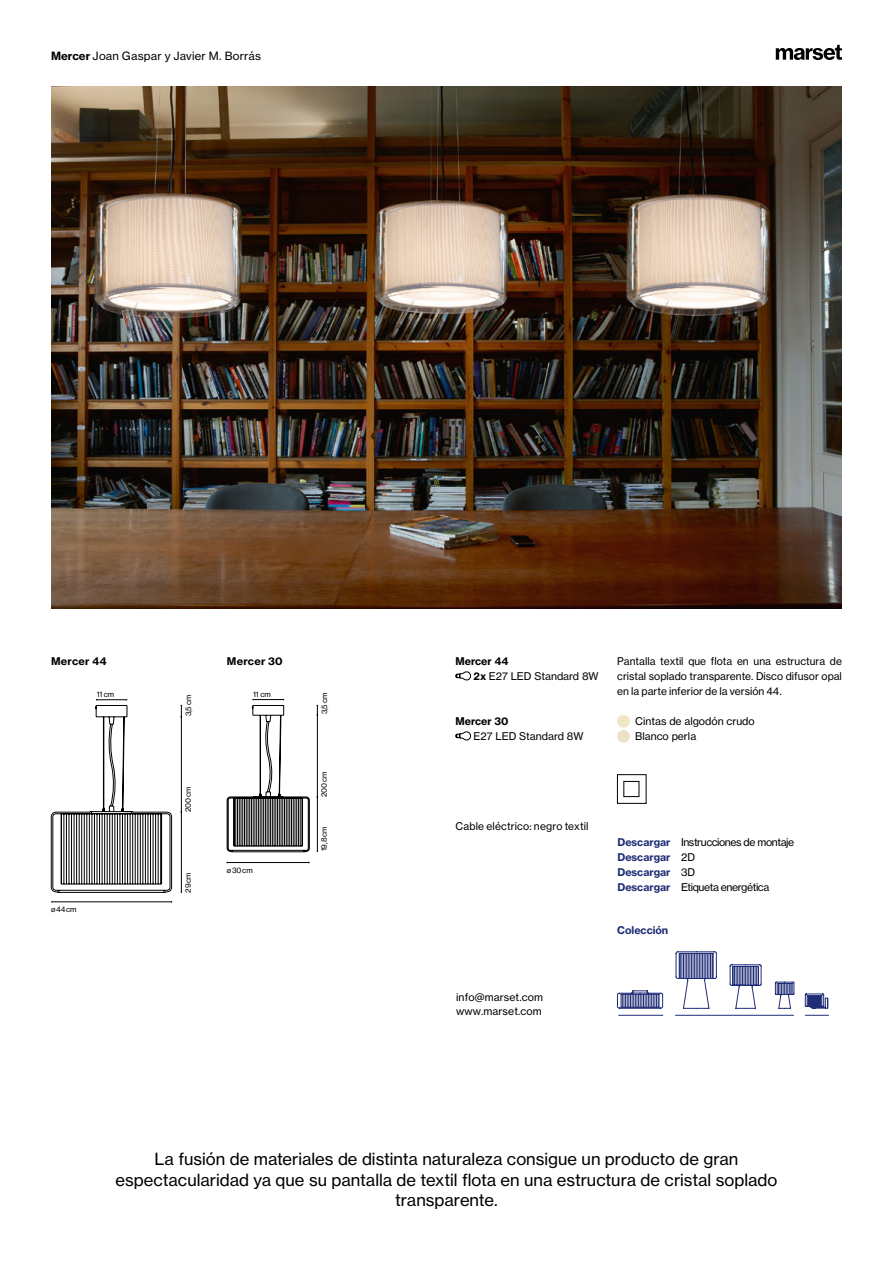
<style>
.page{position:relative;width:893px;height:1263px;background:#fff}
.page>*{position:absolute;margin:0;border:0;box-sizing:border-box;transform-origin:0 0}
.t1{font:16.5px/20.2px "N Haas Grotesk TX Pro 55 Rg";color:#000;text-align:center}
.t2{font:11.25px "N Haas Grotesk TX Pro 55 Rg";letter-spacing:.015em;color:#000}
.t3{font:10.5px/15px "N Haas Grotesk TX Pro 55 Rg";color:#000}
.t4{font:10.5px "N Haas Grotesk TX Pro 55 Rg";letter-spacing:-.04em;color:#000}
.t5{font:10.5px "N Haas Grotesk TX Pro 75 Bd";letter-spacing:.01em;color:#000}
.t6{font:10.5px/15px "N Haas Grotesk TX Pro 75 Bd";color:#202d76}
.t7{font:7.5px "N Haas Grotesk TX Pro 55 Rg";letter-spacing:-.01em;color:#000}
.s1{font-family:"N Haas Grotesk TX Pro 75 Bd"}
.s2{font-family:"N Haas Grotesk TX Pro 75 Bd";color:#202d76}
.s3{font-family:"N Haas Grotesk TX Pro 55 Rg";color:#000}
</style>
<div class="page">
<div style="left:618px;top:715px;width:11px;height:12px;background:#f1e6c3;border-radius:50%"></div>
<div style="left:617px;top:715px;width:13px;height:12px;border:1px solid #f1e6c3;border-radius:50%"></div>
<div style="left:618px;top:730px;width:11px;height:12px;background:#ede2c9;border-radius:50%"></div>
<div style="left:617px;top:730px;width:13px;height:12px;border:1px solid #ede2c9;border-radius:50%"></div>
<svg style="left:776px;top:45px;width:66px;height:15px"></svg>
<div style="left:617px;top:774px;width:29px;height:30px;border:1px solid #000"></div>
<div style="left:623px;top:781px;width:16px;height:16px;border:1px solid #000"></div>
<svg style="left:455px;top:671px;width:16px;height:9px"></svg>
<svg style="left:455px;top:731px;width:16px;height:9px"></svg>
<img style="left:51px;top:86px;width:791px;height:522px">
<hr style="left:317px;top:797px;width:1px;height:54px;background:#000">
<hr style="left:227px;top:862px;width:82px;height:1px;background:#000">
<hr style="left:52px;top:901px;width:120px;height:1px;background:#000">
<hr style="left:181px;top:812px;width:1px;height:80px;background:#000">
<svg style="left:676px;top:951px;width:41px;height:58px"></svg>
<svg style="left:730px;top:964px;width:31px;height:45px"></svg>
<svg style="left:775px;top:982px;width:19px;height:27px"></svg>
<hr style="left:675px;top:1015px;width:119px;height:1px;background:#202d76">
<svg style="left:805px;top:993px;width:23px;height:16px"></svg>
<svg style="left:805px;top:1015px;width:23px;height:1px"></svg>
<hr style="left:619px;top:1015px;width:44px;height:1px;background:#202d76">
<svg style="left:617px;top:990px;width:46px;height:19px"></svg>
<hr style="left:181px;top:717px;width:1px;height:95px;background:#000">
<hr style="left:317px;top:715px;width:1px;height:82px;background:#000">
<svg style="left:181px;top:705px;width:1px;height:13px"></svg>
<svg style="left:227px;top:699px;width:83px;height:153px"></svg>
<svg style="left:51px;top:699px;width:121px;height:194px"></svg>
<p class="t2" style="left:51px;top:49px;width:212px"><span class="s1">Mercer</span> Joan Gaspar y Javier M. Borrás</p>
<p class="t5" style="left:51px;top:655px;width:57px">Mercer 44</p>
<p class="t5" style="left:227px;top:655px;width:57px">Mercer 30</p>
<p class="t7" style="left:97px;top:689px;width:19px">11 cm</p>
<p class="t7" style="left:253px;top:689px;width:19px">11 cm</p>
<p class="t7" style="left:184px;top:716px;width:24px;rotate:-90deg">3,5 cm</p>
<p class="t7" style="left:320px;top:714px;width:24px;rotate:-90deg">3,5 cm</p>
<p class="t7" style="left:51px;top:905px;width:27px">ø 44 cm</p>
<p class="t7" style="left:183px;top:812px;width:27px;rotate:-90deg">200 cm</p>
<p class="t7" style="left:183px;top:892px;width:22px;rotate:-90deg">29 cm</p>
<p class="t7" style="left:227px;top:866px;width:27px">ø 30 cm</p>
<p class="t7" style="left:319px;top:797px;width:27px;rotate:-90deg">200 cm</p>
<p class="t7" style="left:320px;top:851px;width:26px;rotate:-90deg">19,8 cm</p>
<p class="t5" style="left:455px;top:655px;width:54px">Mercer 44</p>
<p class="t3" style="left:474px;top:669px;width:127px"><span class="s1">2x</span> E27 LED Standard 8W</p>
<p class="t5" style="left:455px;top:715px;width:54px">Mercer 30</p>
<p class="t3" style="left:474px;top:729px;width:111px">E27 LED Standard 8W</p>
<p class="t3" style="left:617px;top:654px;width:226px;text-align:justify">Pantalla textil que flota en una estructura de cristal soplado transparente. Disco difusor opal en la parte inferior de la versión 44.</p>
<p class="t3" style="left:635px;top:714px;width:121px">Cintas de algodón crudo<br>Blanco perla</p>
<p class="t3" style="left:455px;top:819px;width:134px">Cable eléctrico: negro textil</p>
<p class="t3" style="left:456px;top:990px;width:88px;line-height:13.5px">info@marset.com www.marset.com</p>
<p class="t4" style="left:617px;top:836px;width:178px"><span class="s2">Descargar</span> Instrucciones de montaje</p>
<p class="t6" style="left:617px;top:850px;width:79px">Descargar <span class="s3">2D<br></span>Descargar <span class="s3">3D</span></p>
<p class="t4" style="left:617px;top:881px;width:153px"><span class="s2">Descargar</span> Etiqueta energética</p>
<p class="t6" style="left:617px;top:923px;width:53px">Colección</p>
<h1 class="t1" style="left:116px;top:1149px;width:663px">La fusión de materiales de distinta naturaleza consigue un producto de gran espectacularidad ya que su pantalla de textil flota en una estructura de cristal soplado transparente.</h1>
</div>
